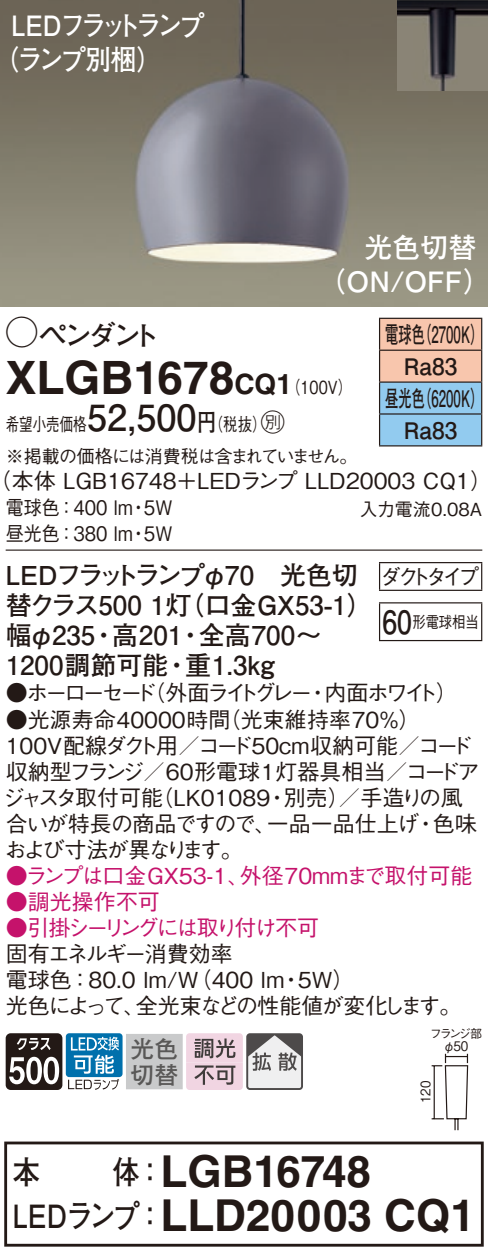
<style>
.page{position:relative;width:488px;height:1258px;background:#fff}
.page>*{position:absolute;margin:0;border:0;box-sizing:border-box;transform-origin:0 0}
.t1{font:700 46px "Helvetica LT Std";color:#231916}
.t2{font:700 44px "Helvetica LT Std";color:#231916}
.t3{font:700 36px "Futo Go B101 Pro";color:#231916}
.t4{font:700 32px "Futo Go B101 Pro";letter-spacing:-.02em;color:#231916;scale:.85 1}
.t5{font:700 32px "Futo Go B101 Pro";letter-spacing:-.02em;color:#231916;scale:.83 1}
.t6{font:700 28px/34px "Futo Go B101 Pro";letter-spacing:-.12em;color:#fff;scale:.9 1}
.t7{font:700 28px/34px "Futo Go B101 Pro";color:#fff}
.t8{font:700 28px "Futo Go B101 Pro";letter-spacing:-.13em;color:#231916}
.t9{font:700 28px "Helvetica LT Std";color:#231916}
.t10{font:700 26px "Futo Go B101 Pro";color:#231916}
.t11{font:700 26px "Futo Go B101 Pro";letter-spacing:-.11em;color:#231916}
.t12{font:24px/26px "Futo Go B101 Pro Bold 90 pv RKSJ H";color:#595857}
.t13{font:24px "Ford Classification 1";color:#231916}
.t14{font:700 22.8px/32px "Futo Go B101 Pro";color:#231916;scale:.58 1}
.t15{font:700 22.8px "Futo Go B101 Pro";color:#231916}
.t16{font:500 22px/26px "Gothic BBB Pro";color:#231916}
.t17{font:500 22px/26px "Gothic BBB Pro";letter-spacing:-.075em;color:#231916}
.t18{font:500 22px "Gothic BBB Pro";color:#c5126b}
.t19{font:500 22px "Gothic BBB Pro";letter-spacing:-.125em;color:#c5126b}
.t20{font:500 22px "Gothic BBB Pro";letter-spacing:-.185em;color:#231916}
.t21{font:500 22px "Gothic BBB Pro";letter-spacing:-.15em;color:#231916}
.t22{font:500 22px "Gothic BBB Pro";letter-spacing:-.11em;color:#231916}
.t23{font:500 22px "Gothic BBB Pro";letter-spacing:-.03em;color:#c5126b}
.t24{font:500 22px "Gothic BBB Pro";color:#231916;scale:.94 1}
.t25{font:500 20px "Gothic BBB Pro";color:#231916;scale:.9 1}
.t26{font:500 18px/31.6px "Gothic BBB Pro";letter-spacing:-.04em;color:#231916;scale:.75 1}
.t27{font:500 18px "Gothic BBB Pro";letter-spacing:-.015em;color:#231916;scale:.8 1}
.t28{font:500 18px "Gothic BBB Pro";letter-spacing:-.015em;color:#231916}
.t29{font:500 16px "Gothic BBB Pro";color:#231916;scale:.83 1}
.t30{font:13.2px "Gothic BBB Pro Medium 90 pv RKSJ H";color:#231916;scale:.9 1}
.t31{font:12px "Gothic BBB Pro Medium 90 pv RKSJ H";letter-spacing:-.185em;color:#231916}
.s1{font-family:"Ford Classification 1";font-weight:400;font-size:32px}
.s2{font-family:"Helvetica LT Std";font-weight:700;font-size:28px}
.s3{font-family:"Gothic BBB Pro";font-weight:500;font-size:18px}
.s4{font-family:"Futo Go B101 Pro";font-weight:700;font-size:24px}
</style>
<div class="page">
<img style="left:0;top:0;width:488px;height:306px">
<img style="left:397px;top:0;width:91px;height:91px">
<svg style="left:380px;top:319px;width:101px;height:126px;background:#c3c7cc"></svg>
<hr style="left:379px;top:317px;width:103px;height:2px;background:#231916">
<hr style="left:379px;top:319px;width:1px;height:30px;background:#231916">
<hr style="left:481px;top:319px;width:1px;height:30px;background:#231916">
<hr style="left:379px;top:349px;width:103px;height:2px;background:#231916">
<hr style="left:379px;top:351px;width:1px;height:30px;background:#231916">
<hr style="left:481px;top:351px;width:1px;height:30px;background:#231916">
<hr style="left:379px;top:381px;width:103px;height:2px;background:#231916">
<hr style="left:379px;top:382px;width:1px;height:31px;background:#231916">
<hr style="left:481px;top:382px;width:1px;height:31px;background:#231916">
<hr style="left:379px;top:413px;width:103px;height:1px;background:#231916">
<hr style="left:379px;top:414px;width:1px;height:31px;background:#231916">
<hr style="left:481px;top:414px;width:1px;height:31px;background:#231916">
<hr style="left:379px;top:445px;width:103px;height:1px;background:#231916">
<hr style="left:6px;top:549px;width:476px;height:1px;background:#231916">
<svg style="left:379px;top:563px;width:1px;height:26px"></svg>
<hr style="left:379px;top:562px;width:103px;height:1px;background:#231916">
<svg style="left:481px;top:563px;width:1px;height:26px"></svg>
<hr style="left:379px;top:589px;width:103px;height:2px;background:#231916">
<hr style="left:379px;top:603px;width:1px;height:37px;background:#231916">
<hr style="left:379px;top:602px;width:103px;height:1px;background:#231916">
<hr style="left:481px;top:603px;width:1px;height:37px;background:#231916">
<hr style="left:379px;top:639px;width:103px;height:2px;background:#231916">
<svg style="left:431px;top:1053px;width:37px;height:78px"></svg>
<svg style="left:6px;top:1033px;width:56px;height:56px"></svg>
<div style="left:66px;top:1032px;width:56px;height:44px;background:linear-gradient(to right,#0070ac,#0070ac);border-radius:3px"></div>
<svg style="left:68px;top:1036px;width:51px;height:53px"></svg>
<div style="left:127px;top:1034px;width:55px;height:54px;background:#c9cacb"></div>
<div style="left:126px;top:1033px;width:57px;height:56px;border:1px solid #c9cacb"></div>
<svg style="left:186px;top:1033px;width:114px;height:56px"></svg>
<div style="left:246px;top:1032px;width:57px;height:57px;border:2px solid #4d4a4a;border-radius:3px"></div>
<div style="left:4px;top:1141px;width:479px;height:105px;border:3px solid #231916"></div>
<p class="t6" style="left:-7px;top:5px;width:236px;text-indent:18px">LEDフラットランプ（ランプ別梱(</p>
<p class="t7" style="left:317px;top:226px;width:175px;text-indent:47px">光色切替（ON/OFF(</p>
<p class="t8" style="left:6px;top:312px;width:156px"><span class="s1">A</span>ペンダント</p>
<p class="t14" style="left:418px;top:315px;width:115px">（2700 (K</p>
<p class="t14" style="left:385px;top:315px;width:70px">電球色</p>
<p class="t15" style="left:403px;top:348px;width:55px">Ra83</p>
<p class="t14" style="left:418px;top:379px;width:115px">（6200 (K</p>
<h1 class="t1" style="left:6px;top:349px;width:230px">XLGB1678</h1>
<p class="t9" style="left:234px;top:367px;width:44px">CQ</p>
<p class="t27" style="left:276px;top:372px;width:96px">（<span class="s2">1</span> 100 (V</p>
<p class="t14" style="left:403px;top:379px;width:94px;text-indent:-19px">昼光色<br>Ra83</p>
<h3 class="t3" style="left:87px;top:389px;width:111px">52,500</h3>
<p class="t13" style="left:252px;top:410px;width:34px">C<span class="s3">）</span></p>
<p class="t27" style="left:197px;top:410px;width:70px">（<span class="s4">円</span>税抜</p>
<p class="t26" style="left:6px;top:406px;width:470px">希望小売価格<br>※掲載の価格には消費税は含まれていません。</p>
<p class="t16" style="left:-10px;top:465px;width:503px">（本体 LGB16748＋LEDランプ LLD20003 CQ1(</p>
<p class="t25" style="left:144px;top:492px;width:33px">W5</p>
<p class="t25" style="left:6px;top:492px;width:143px">電球色：400 lm</p>
<p class="t28" style="left:359px;top:494px;width:124px">入力電流0.08A</p>
<p class="t25" style="left:129px;top:492px;width:21px">・</p>
<p class="t25" style="left:6px;top:518px;width:143px">昼光色：380 lm</p>
<p class="t25" style="left:144px;top:518px;width:33px">W5</p>
<p class="t25" style="left:129px;top:518px;width:21px">・</p>
<p class="t11" style="left:6px;top:554px;width:354px">LEDフラットランプφ70　光色切</p>
<p class="t10" style="left:6px;top:584px;width:369px">替クラス500 （灯1 口金GX53-1(</p>
<p class="t10" style="left:199px;top:614px;width:124px">全高700〜</p>
<p class="t10" style="left:6px;top:614px;width:91px">幅φ235</p>
<p class="t10" style="left:112px;top:614px;width:72px">高201</p>
<p class="t10" style="left:91px;top:614px;width:27px">・</p>
<p class="t10" style="left:177px;top:614px;width:27px">・</p>
<p class="t10" style="left:185px;top:644px;width:91px">重1.3kg</p>
<p class="t10" style="left:6px;top:644px;width:164px">1200調節可能</p>
<p class="t10" style="left:164px;top:644px;width:27px">・</p>
<p class="t24" style="left:380px;top:558px;width:106px">ダクトタイプ</p>
<p class="t29" style="left:412px;top:608px;width:81px">形電球相当</p>
<h3 class="t5" style="left:382px;top:596px;width:37px">60</h3>
<p class="t20" style="left:143px;top:675px;width:171px">（外面ライトグレー</p>
<p class="t16" style="left:324px;top:677px;width:135px">内面ホワイト(</p>
<p class="t21" style="left:6px;top:675px;width:152px">●ホーローセード</p>
<p class="t16" style="left:307px;top:677px;width:23px">・</p>
<p class="t16" style="left:219px;top:703px;width:203px">（光束維持率70％(</p>
<p class="t16" style="left:6px;top:703px;width:226px">●光源寿命40000時間</p>
<p class="t16" style="left:6px;top:729px;width:468px">100V配線ダクト用／コード50cm収納可能／コード</p>
<p class="t16" style="left:6px;top:755px;width:475px">収納型フランジ／60形電球1灯器具相当／コードア</p>
<p class="t16" style="left:284px;top:781px;width:180px">別売／）手造りの風</p>
<p class="t16" style="left:151px;top:781px;width:120px">（LK01089</p>
<p class="t22" style="left:3px;top:779px;width:162px">ジャスタ取付可能</p>
<p class="t16" style="left:266px;top:781px;width:23px">・</p>
<p class="t16" style="left:267px;top:807px;width:154px">一品一品仕上げ</p>
<p class="t16" style="left:432px;top:807px;width:45px">色味</p>
<p class="t17" style="left:5px;top:807px;width:273px">合いが特長の商品ですので、および寸法が異なります。</p>
<p class="t18" style="left:240px;top:857px;width:234px">外径70mmまで取付可能</p>
<p class="t16" style="left:415px;top:807px;width:23px">・</p>
<p class="t18" style="left:6px;top:857px;width:245px">●ランプは口金GX53-1、</p>
<p class="t23" style="left:6px;top:883px;width:156px">●調光操作不可</p>
<p class="t19" style="left:6px;top:909px;width:315px">●引掛シーリングには取り付け不可</p>
<p class="t17" style="left:6px;top:937px;width:229px">固有エネルギー消費効率</p>
<p class="t16" style="left:298px;top:963px;width:58px">5W(</p>
<p class="t16" style="left:136px;top:963px;width:327px;text-indent:-130px">電球色：80.0 lm （W/ 400 lm<br>全光束などの性能値が変化します。</p>
<p class="t16" style="left:280px;top:963px;width:23px">・</p>
<p class="t16" style="left:6px;top:989px;width:141px">光色によって、</p>
<h3 class="t4" style="left:13px;top:1146px;width:34px">本</h3>
<p class="t12" style="left:130px;top:1032px;width:49px">光色切替</p>
<h3 class="t4" style="left:113px;top:1146px;width:62px">体：</h3>
<h2 class="t2" style="left:160px;top:1143px;width:212px">LGB16748</h2>
<p class="t31" style="left:430px;top:1023px;width:54px">フランジ部</p>
<p class="t30" style="left:414px;top:1102px;width:26px;rotate:-90deg">120</p>
<p class="t30" style="left:443px;top:1035px;width:29px">φ50</p>
<h3 class="t4" style="left:13px;top:1190px;width:179px">LEDランプ：</h3>
<h2 class="t2" style="left:160px;top:1187px;width:316px">LLD20003 CQ1</h2>
</div>
